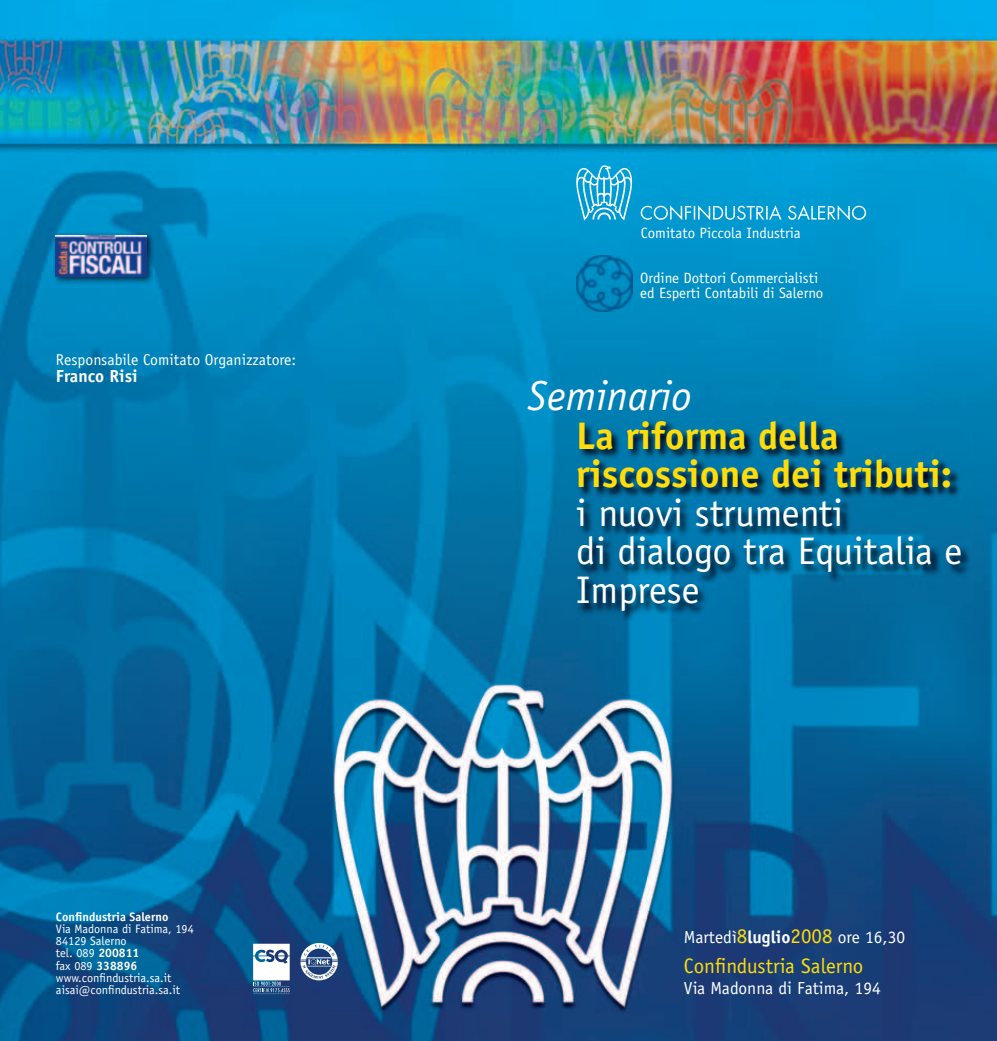
<style>
.page{position:relative;width:997px;height:1041px;background:#fff}
.page>*{position:absolute;margin:0;border:0;box-sizing:border-box;transform-origin:0 0}
.t1{font:italic 42px "Officina Sans";color:#fff}
.t2{font:38.5px/38.5px "Officina Sans";color:#fff}
.t3{font:700 38.5px/38.5px "Officina Sans";color:#ffdc0a}
.t4{font:21px "Officina Sans";color:#ffdc0a}
.t5{font:17.5px "Officina Sans";color:#fff}
.t6{font:700 17.5px "Officina Sans";color:#fff}
.t7{font:15.75px "Officina Sans";color:#fff}
.t8{font:14.88px/14.9px "Officina Sans";color:#fff}
.t9{font:12.25px/12.2px "Officina Sans";color:#fff}
.t10{font:700 12.25px "Officina Sans";color:#fff}
.s1{font-weight:700}
.s2{font-size:21px;color:#ffdc0a}
</style>
<div class="page">
<img style="left:0;top:0;width:996px;height:1041px">
<svg style="left:253px;top:944px;width:36px;height:48px"></svg>
<hr style="left:253px;top:987px;width:36px;height:1px;background:#fff">
<hr style="left:253px;top:994px;width:36px;height:1px;background:#fff">
<svg style="left:300px;top:943px;width:38px;height:37px"></svg>
<svg style="left:576px;top:165px;width:289px;height:55px;background:#1ca6d8"></svg>
<img style="left:576px;top:419px;width:395px;height:203px">
<img style="left:576px;top:255px;width:56px;height:57px">
<img style="left:53px;top:233px;width:101px;height:53px">
<img style="left:56px;top:235px;width:91px;height:41px">
<svg style="left:0;top:0;width:8px;height:4px"></svg>
<p class="t8" style="left:640px;top:227px;width:161px">Comitato Piccola Industria</p>
<p class="t7" style="left:56px;top:353px;width:242px">Responsabile Comitato Organizzatore:</p>
<h3 class="t6" style="left:56px;top:369px;width:83px">Franco Risi</h3>
<p class="t8" style="left:640px;top:271px;width:184px">Ordine Dottori Commercialisti ed Esperti Contabili di Salerno</p>
<h1 class="t1" style="left:527px;top:379px;width:166px">Seminario</h1>
<h2 class="t3" style="left:576px;top:420px;width:377px">La riforma della riscossione dei tributi:</h2>
<h2 class="t2" style="left:576px;top:497px;width:387px">i nuovi strumenti<br>di dialogo tra Equitalia e<br>Imprese</h2>
<p class="t10" style="left:56px;top:912px;width:114px">Confindustria Salerno</p>
<p class="t9" style="left:56px;top:923px;width:139px">Via Madonna di Fatima, 194<br>84129 Salerno<br>tel. 089 <span class="s1">200811<br></span>fax 089 <span class="s1">338896 </span>www.confindustria.sa.it aisai@confindustria.sa.it</p>
<h3 class="t5" style="left:683px;top:930px;width:223px">Martedì<span class="s2">8</span><span class="s1">luglio</span><span class="s2">2008</span> ore 16,30</h3>
<h3 class="t4" style="left:683px;top:958px;width:181px">Confindustria Salerno</h3>
<h3 class="t5" style="left:683px;top:981px;width:198px">Via Madonna di Fatima, 194</h3>
</div>
